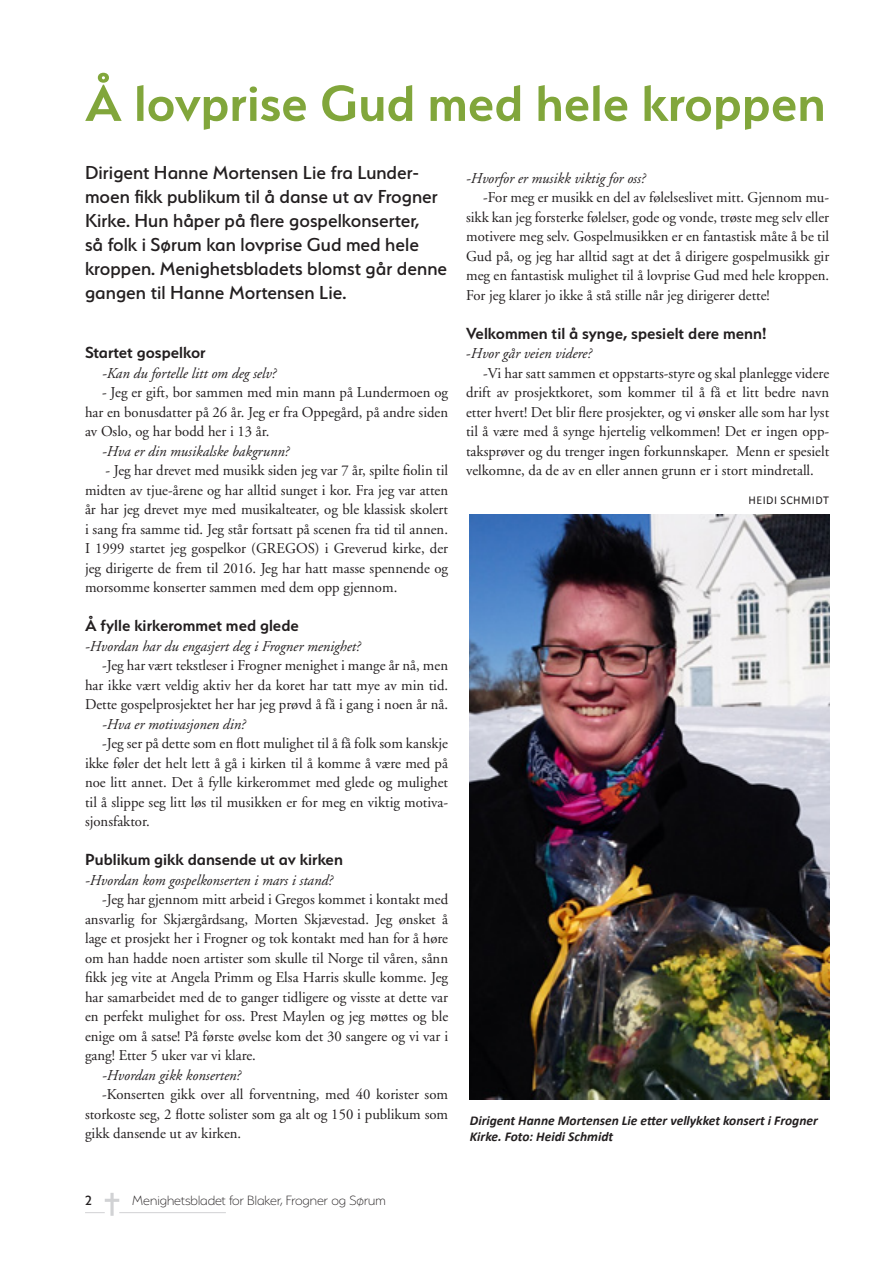
<style>
.page{position:relative;width:893px;height:1263px;background:#fff}
.page>*{position:absolute;margin:0;border:0;box-sizing:border-box;transform-origin:0 0}
.t1{font:600 57px "Serenity";color:#81a63b}
.t2{font:500 21px/24px "Serenity";color:#231f20}
.t3{font:600 18px "Serenity";color:#231f20}
.t4{font:15px/19.5px "Adobe Garamond";color:#231f20;text-align:justify}
.t5{font:italic 15px "Adobe Garamond";color:#231f20}
.t6{font:200 15px "Serenity";color:#231f20}
.t7{font:500 15px "Serenity";color:#231f20}
.t8{font:italic 700 13.5px/16.5px "Calibri";color:#231f20}
.t9{font:12px "Calibri";letter-spacing:.04em;color:#231f20}
.s1{font-style:normal}
</style>
<div class="page">
<hr style="left:119px;top:1212px;width:107px;height:1px;background:#d1d2d4">
<svg style="left:85px;top:1193px;width:34px;height:23px"></svg>
<img style="left:470px;top:514px;width:359px;height:585px">
<h1 class="t1" style="left:85px;top:72px;width:742px">Å lovprise Gud med hele kroppen</h1>
<p class="t2" style="left:85px;top:160px;width:364px">Dirigent Hanne Mortensen Lie fra Lunder&shy;moen fikk publikum til å danse ut av Frogner Kirke. Hun håper på flere gospelkonserter,<br>så folk i Sørum kan lovprise Gud med hele kroppen. Menighetsbladets blomst går denne gangen til Hanne Mortensen Lie.</p>
<p class="t5" style="left:466px;top:170px;width:181px">-Hvorfor er musikk viktig for oss?</p>
<p class="t4" style="left:466px;top:188px;width:365px;text-indent:17px">-For meg er musikk en del av følelseslivet mitt. Gjennom mu&shy;sikk kan jeg forsterke følelser, gode og vonde, trøste meg selv eller motivere meg selv. Gospelmusikken er en fantastisk måte å be til Gud på, og jeg har alltid sagt at det å dirigere gospelmusikk gir meg en fantastisk mulighet til å lovprise Gud med hele kroppen.<br>For jeg klarer jo ikke å stå stille når jeg dirigerer dette!</p>
<p class="t3" style="left:466px;top:323px;width:302px">Velkommen til å synge, spesielt dere menn!</p>
<p class="t5" style="left:466px;top:345px;width:127px"><span class="s1">-</span>Hvor går veien videre?</p>
<p class="t4" style="left:483px;top:363px;width:348px">-Vi har satt sammen et oppstarts-styre og skal planlegge videre</p>
<p class="t4" style="left:466px;top:383px;width:365px">drift av prosjektkoret, som kommer til å få et litt bedre navn</p>
<p class="t4" style="left:466px;top:402px;width:365px">etter hvert! Det blir flere prosjekter, og vi ønsker alle som har lyst</p>
<p class="t4" style="left:466px;top:422px;width:365px">til å være med å synge hjertelig velkommen! Det er ingen opp-</p>
<p class="t4" style="left:466px;top:441px;width:365px">taksprøver og du trenger ingen forkunnskaper. Menn er spesielt</p>
<p class="t4" style="left:466px;top:461px;width:349px">velkomne, da de av en eller annen grunn er i stort mindretall.</p>
<p class="t9" style="left:748px;top:493px;width:82px">HEIDI SCHMIDT</p>
<p class="t3" style="left:85px;top:343px;width:122px">Startet gospelkor</p>
<p class="t5" style="left:102px;top:365px;width:176px">-Kan du fortelle litt om deg selv?</p>
<p class="t4" style="left:85px;top:383px;width:365px;text-indent:17px">- Jeg er gift, bor sammen med min mann på Lundermoen og har en bonusdatter på 26 år. Jeg er fra Oppegård, på andre siden av Oslo, og har bodd her i 13 år.</p>
<p class="t5" style="left:102px;top:443px;width:189px">-Hva er din musikalske bakgrunn?</p>
<p class="t4" style="left:85px;top:461px;width:365px;text-indent:21px">- Jeg har drevet med musikk siden jeg var 7 år, spilte fiolin til midten av tjue-årene og har alltid sunget i kor. Fra jeg var atten år har jeg drevet mye med musikalteater, og ble klassisk skolert i sang fra samme tid. Jeg står fortsatt på scenen fra tid til annen.<br>I 1999 startet jeg gospelkor (GREGOS) i Greverud kirke, der jeg dirigerte de frem til 2016. Jeg har hatt masse spennende og morsomme konserter sammen med dem opp gjennom.</p>
<p class="t3" style="left:85px;top:616px;width:215px">Å fylle kirkerommet med glede</p>
<p class="t5" style="left:85px;top:638px;width:277px">-Hvordan har du engasjert deg i Frogner menighet?</p>
<p class="t4" style="left:85px;top:656px;width:365px;text-indent:17px">-Jeg har vært tekstleser i Frogner menighet i mange år nå, men har ikke vært veldig aktiv her da koret har tatt mye av min tid.<br>Dette gospelprosjektet her har jeg prøvd å få i gang i noen år nå.</p>
<p class="t5" style="left:102px;top:716px;width:145px">-Hva er motivasjonen din?</p>
<p class="t4" style="left:85px;top:734px;width:365px;text-indent:17px">-Jeg ser på dette som en flott mulighet til å få folk som kanskje ikke føler det helt lett å gå i kirken til å komme å være med på noe litt annet. Det å fylle kirkerommet med glede og mulighet til å slippe seg litt løs til musikken er for meg en viktig motiva&shy;sjonsfaktor.</p>
<p class="t3" style="left:85px;top:850px;width:259px">Publikum gikk dansende ut av kirken</p>
<p class="t5" style="left:85px;top:872px;width:249px">-Hvordan kom gospelkonserten i mars i stand?</p>
<p class="t4" style="left:85px;top:890px;width:365px;text-indent:17px">-Jeg har gjennom mitt arbeid i Gregos kommet i kontakt med ansvarlig for Skjærgårdsang, Morten Skjævestad. Jeg ønsket å lage et prosjekt her i Frogner og tok kontakt med han for å høre om han hadde noen artister som skulle til Norge til våren, sånn fikk jeg vite at Angela Primm og Elsa Harris skulle komme. Jeg har samarbeidet med de to ganger tidligere og visste at dette var en perfekt mulighet for oss. Prest Maylen og jeg møttes og ble enige om å satse! På første øvelse kom det 30 sangere og vi var i gang! Etter 5 uker var vi klare.</p>
<p class="t5" style="left:102px;top:1067px;width:140px">-Hvordan gikk konserten?</p>
<p class="t4" style="left:85px;top:1085px;width:365px;text-indent:17px">-Konserten gikk over all forventning, med 40 korister som storkoste seg, 2 flotte solister som ga alt og 150 i publikum som gikk dansende ut av kirken.</p>
<p class="t8" style="left:470px;top:1112px;width:349px">Dirigent Hanne Mortensen Lie etter vellykket konsert i Frogner<br>Kirke. Foto: Heidi Schmidt</p>
<p class="t7" style="left:85px;top:1192px;width:8px">2</p>
<p class="t6" style="left:132px;top:1193px;width:255px">Menighetsbladet for Blaker, Frogner og Sørum</p>
</div>
